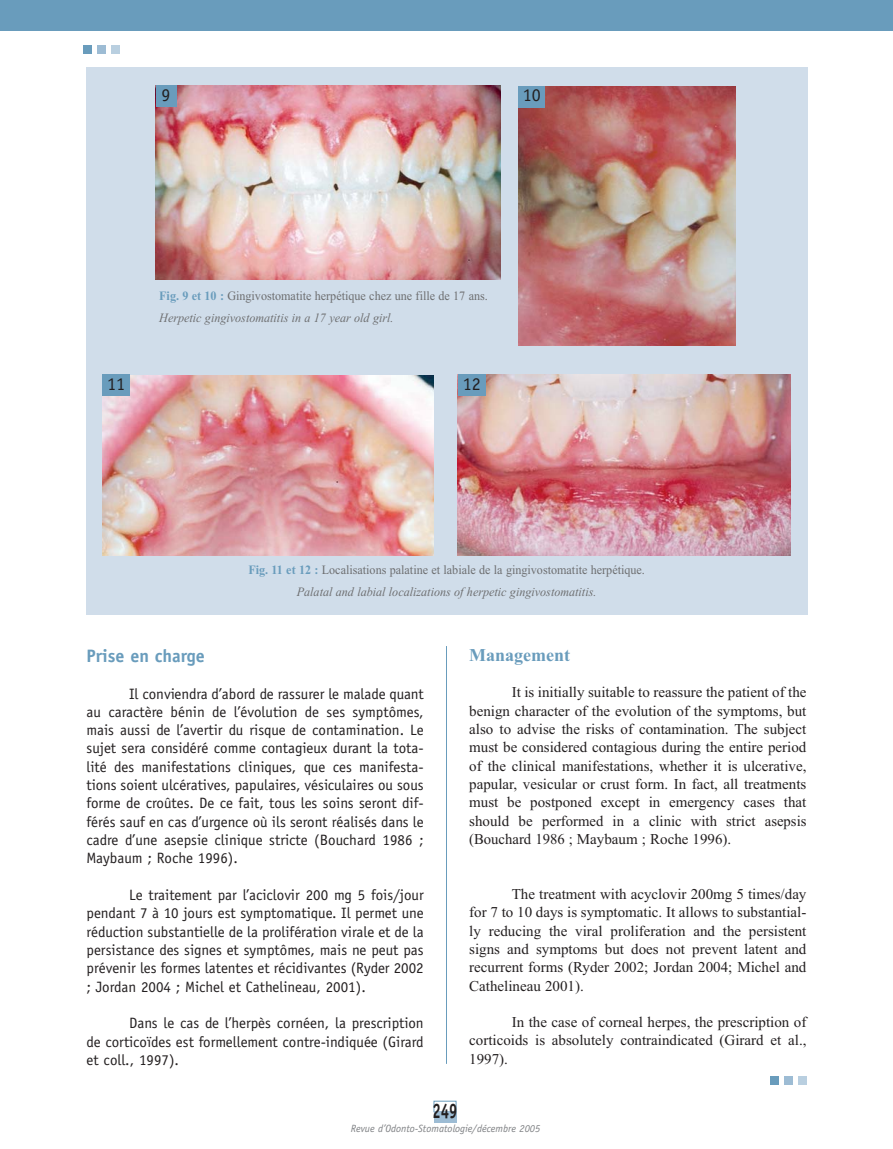
<style>
.page{position:relative;width:893px;height:1149px;background:#fff}
.page>*{position:absolute;margin:0;border:0;box-sizing:border-box;transform-origin:0 0}
.t1{font:700 21px "Officina Sans";color:#231f20;scale:.72 1}
.t2{font:700 18px "Officina Sans";color:#699cbc}
.t3{font:700 18px "Times New Roman";color:#699cbc}
.t4{font:18px "Officina Sans";color:#231f20}
.t5{font:15px/18.3px "Officina Sans";color:#231f20;text-align:justify}
.t6{font:15px/18.3px "Times New Roman";color:#231f20;text-align:justify}
.t7{font:12.75px/21.8px "Times New Roman";color:#6d6e70;scale:.95 1}
.t8{font:italic 10.5px "Officina Sans";color:#808285}
.s1{font-weight:700;color:#699cbc}
.s2{font-style:italic}
</style>
<div class="page">
<div style="left:434px;top:1100px;width:22px;height:11px;border:1px solid #699cbc"></div>
<div style="left:434px;top:1111px;width:22px;height:11px;background:#9dbcd4"></div>
<div style="left:83px;top:45px;width:9px;height:9px;background:#699cbc"></div>
<div style="left:97px;top:45px;width:8px;height:9px;background:#9dbcd4"></div>
<div style="left:111px;top:45px;width:8px;height:9px;background:#b9cfe0"></div>
<div style="left:770px;top:1075px;width:9px;height:9px;background:#699cbc"></div>
<div style="left:784px;top:1075px;width:8px;height:9px;background:#9dbcd4"></div>
<div style="left:798px;top:1075px;width:8px;height:9px;background:#b9cfe0"></div>
<div style="left:0;top:0;width:893px;height:31px;background:#699cbc"></div>
<div style="left:86px;top:67px;width:722px;height:547px;background:#d0ddea"></div>
<img style="left:156px;top:85px;width:345px;height:194px">
<div style="left:156px;top:85px;width:20px;height:22px;background:#699cbc"></div>
<img style="left:518px;top:86px;width:217px;height:259px">
<div style="left:518px;top:86px;width:27px;height:21px;background:#699cbc"></div>
<img style="left:102px;top:375px;width:332px;height:180px">
<div style="left:102px;top:374px;width:28px;height:22px;background:#699cbc"></div>
<img style="left:458px;top:375px;width:333px;height:180px">
<div style="left:458px;top:374px;width:28px;height:22px;background:#699cbc"></div>
<hr style="left:446px;top:645px;width:1px;height:418px;background:#699cbc">
<p class="t4" style="left:162px;top:88px;width:10px">9</p>
<p class="t4" style="left:523px;top:88px;width:19px">10</p>
<p class="t7" style="left:159px;top:286px;width:347px"><span class="s1">Fig. 9 et 10 :</span> Gingivostomatite herpétique chez une fille de 17 ans.<br><span class="s2">Herpetic gingivostomatitis in a 17 year old girl.</span></p>
<p class="t4" style="left:107px;top:377px;width:19px">11</p>
<p class="t4" style="left:463px;top:377px;width:19px">12</p>
<p class="t7" style="left:248px;top:559px;width:419px;text-align:center"><span class="s1">Fig. 11 et 12 :</span> Localisations palatine et labiale de la gingivostomatite herpétique.<br><span class="s2">Palatal and labial localizations of herpetic gingivostomatitis.</span></p>
<p class="t2" style="left:87px;top:648px;width:120px">Prise en charge</p>
<p class="t5" style="left:87px;top:685px;width:339px;text-indent:43px">Il conviendra d’abord de rassurer le malade quant au caractère bénin de l’évolution de ses symptômes, mais aussi de l’avertir du risque de contamination. Le sujet sera considéré comme contagieux durant la tota&shy;lité des manifestations cliniques, que ces manifesta&shy;tions soient ulcératives, papulaires, vésiculaires ou sous forme de croûtes. De ce fait, tous les soins seront dif&shy;férés sauf en cas d’urgence où ils seront réalisés dans le cadre d’une asepsie clinique stricte (Bouchard 1986 ; Maybaum ; Roche 1996).</p>
<p class="t5" style="left:87px;top:886px;width:339px;text-indent:43px">Le traitement par l’aciclovir 200 mg 5 fois/jour pendant 7 à 10 jours est symptomatique. Il permet une réduction substantielle de la prolifération virale et de la persistance des signes et symptômes, mais ne peut pas prévenir les formes latentes et récidivantes (Ryder 2002 ; Jordan 2004 ; Michel et Cathelineau, 2001).</p>
<p class="t5" style="left:87px;top:1014px;width:339px;text-indent:43px">Dans le cas de l’herpès cornéen, la prescription de corticoïdes est formellement contre-indiquée (Girard et coll., 1997).</p>
<p class="t3" style="left:469px;top:648px;width:102px">Management</p>
<p class="t6" style="left:469px;top:684px;width:339px;text-indent:43px">It is initially suitable to reassure the patient of the benign character of the evolution of the symptoms, but also to advise the risks of contamination. The subject must be considered contagious during the entire period of the clinical manifestations, whether it is ulcerative, papular, vesicular or crust form. In fact, all treatments must be postponed except in emergency cases that should be performed in a clinic with strict asepsis (Bouchard 1986 ; Maybaum ; Roche 1996).</p>
<p class="t6" style="left:469px;top:885px;width:339px;text-indent:43px">The treatment with acyclovir 200mg 5 times/day for 7 to 10 days is symptomatic. It allows to substantial&shy;ly reducing the viral proliferation and the persistent signs and symptoms but does not prevent latent and recurrent forms (Ryder 2002; Jordan 2004; Michel and Cathelineau 2001).</p>
<p class="t6" style="left:469px;top:1014px;width:339px;text-indent:43px">In the case of corneal herpes, the prescription of corticoids is absolutely contraindicated (Girard et al., 1997).</p>
<h1 class="t1" style="left:433px;top:1102px;width:36px">249</h1>
<p class="t8" style="left:351px;top:1124px;width:191px">Revue d’Odonto-Stomatologie/décembre 2005</p>
</div>
